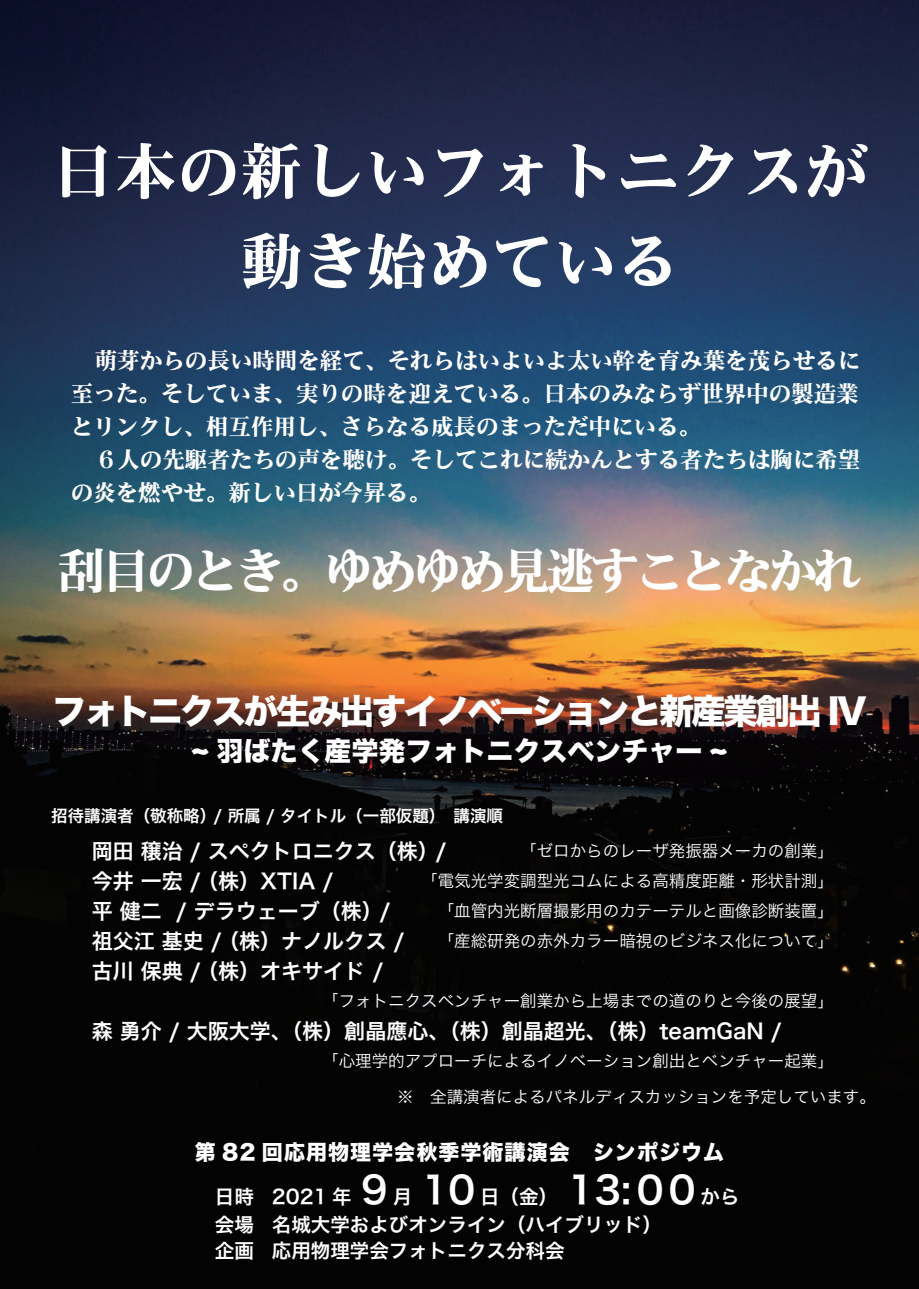
<style>
.page{position:relative;width:919px;height:1289px;background:#fff}
.page>*{position:absolute;margin:0;border:0;box-sizing:border-box;transform-origin:0 0}
.t1{font:61.5px/90px "Wazakura Mincho B 90 pv RKSJ H";letter-spacing:.02em;color:#fff;text-align:center}
.t2{font:48px "Wazakura Mincho B 90 pv RKSJ H";letter-spacing:-.075em;color:#fff}
.t3{font:34.5px "Hira Kaku Std N W8";letter-spacing:-.075em;color:#fff}
.t4{font:27px "Hira Kaku Std N W8";color:#fff}
.t5{font:22.5px/33px "Wazakura Mincho B 90 pv RKSJ H";color:#fff;text-align:justify}
.t6{font:21px "Hira Kaku Pro N W6";color:#fff}
.t7{font:21px "Hira Kaku Std W8";letter-spacing:.05em;color:#fff}
.t8{font:19.5px/28.5px "Hira Kaku Pro N W6";color:#fff}
.t9{font:16.5px/35.5px "Hira Kaku Pro N W3";color:#fff}
.t10{font:16.5px "Hira Kaku Pro N W6";color:#fff}
.s1{font-family:"Hira Kaku Pro N W3"}
.s2{font-size:37.5px}
</style>
<div class="page">
<img style="left:0;top:0;width:918px;height:1288px">
<h1 class="t1" style="left:52px;top:126px;width:816px">日本の新しいフォトニクスが動き始めている</h1>
<h3 class="t5" style="left:71px;top:343px;width:791px;text-indent:24px">萌芽からの長い時間を経て、それらはいよいよ太い幹を育み葉を茂らせるに至った。そしていま、実りの時を迎えている。日本のみならず世界中の製造業とリンクし、相互作用し、さらなる成長のまっただ中にいる。</h3>
<h3 class="t5" style="left:71px;top:443px;width:791px;text-indent:24px">６人の先駆者たちの声を聴け。そしてこれに続かんとする者たちは胸に希望の炎を燃やせ。新しい日が今昇る。</h3>
<h2 class="t2" style="left:58px;top:546px;width:804px">刮目のとき。ゆめゆめ見逃すことなかれ</h2>
<h3 class="t3" style="left:52px;top:691px;width:816px">フォトニクスが生み出すイノベーションと新産業創出 IV</h3>
<h3 class="t4" style="left:191px;top:735px;width:538px">~ 羽ばたく産学発フォトニクスベンチャー ~</h3>
<p class="t10" style="left:51px;top:800px;width:453px">招待講演者（敬称略）/ 所属 / タイトル（一部仮題）　講演順</p>
<p class="t6" style="left:92px;top:831px;width:356px">岡田 穣治 / スペクトロニクス（株）/</p>
<p class="t9" style="left:520px;top:831px;width:315px">「ゼロからのレーザ発振器メーカの創業」</p>
<p class="t6" style="left:92px;top:861px;width:264px">今井 一宏 / （株）XTIA /<span class="s1">　</span></p>
<p class="t9" style="left:421px;top:861px;width:414px">「電気光学変調型光コムによる高精度距離・形状計測」</p>
<p class="t6" style="left:92px;top:891px;width:300px">平 健二 / デラウェーブ（株）/</p>
<p class="t9" style="left:437px;top:891px;width:397px">「血管内光断層撮影用のカテーテルと画像診断装置」</p>
<p class="t6" style="left:92px;top:921px;width:314px">祖父江 基史 / （株）ナノルクス /</p>
<p class="t9" style="left:437px;top:921px;width:397px">「産総研発の赤外カラー暗視のビジネス化について」</p>
<p class="t6" style="left:92px;top:951px;width:293px">古川 保典 / （株）オキサイド /</p>
<p class="t9" style="left:322px;top:981px;width:513px">「フォトニクスベンチャー創業から上場までの道のりと今後の展望」</p>
<p class="t6" style="left:92px;top:1011px;width:691px">森 勇介 / 大阪大学、（株）創晶應心、（株）創晶超光、（株）teamGaN /</p>
<p class="t9" style="left:397px;top:1041px;width:480px;text-indent:-75px">「心理学的アプローチによるイノベーション創出とベンチャー起業」<br>※　全講演者によるパネルディスカッションを予定しています。</p>
<p class="t7" style="left:195px;top:1140px;width:531px">第 82 回応用物理学会秋季学術講演会　シンポジウム</p>
<p class="t8" style="left:215px;top:1181px;width:526px">日時 2021 年 <span class="s2">9</span> 月 <span class="s2">10</span> 日（金）　<span class="s2">13:０0</span> から会場 名城大学およびオンライン（ハイブリッド）</p>
<p class="t8" style="left:215px;top:1235px;width:351px">企画 応用物理学会フォトニクス分科会</p>
</div>
